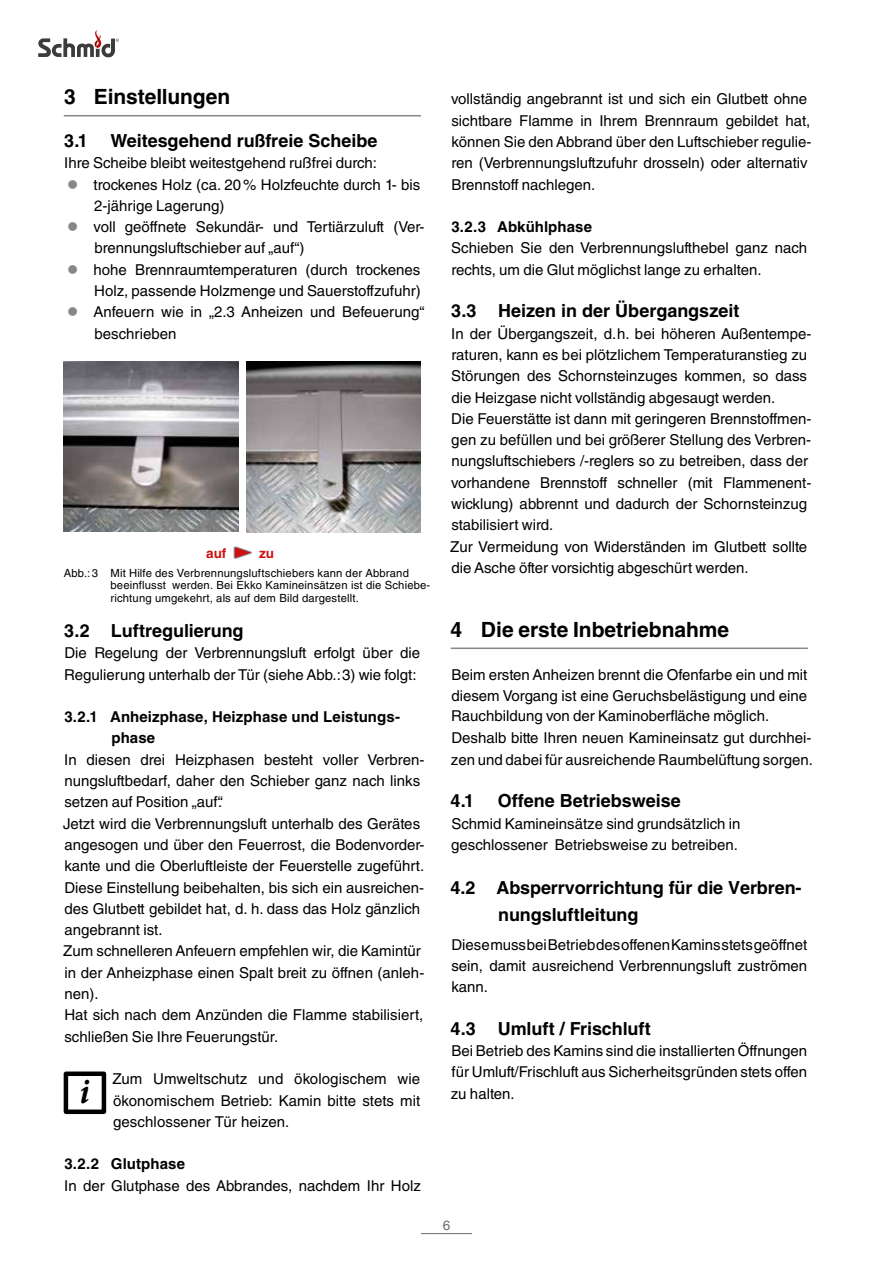
<style>
.page{position:relative;width:893px;height:1263px;background:#fff}
.page>*{position:absolute;margin:0;border:0;box-sizing:border-box;transform-origin:0 0}
.t1{font:italic 700 condensed 36px "Minion Pro";color:#000}
.t2{font:700 21px "Helvetica LT Std";letter-spacing:-.005em;color:#000}
.t3{font:700 18px/27.5px "Helvetica LT Std";letter-spacing:-.005em;color:#000}
.t4{font:15px/21.3px "Helvetica LT Std";color:#000}
.t5{font:700 15px/21.3px "Helvetica LT Std";letter-spacing:.005em;color:#000}
.t6{font:700 13.5px "Helvetica LT Std";color:#cd1013}
.t7{font:13.5px "Helvetica LT Std";color:#6e6e6e}
.t8{font:11.25px/12.5px "Helvetica LT Std";letter-spacing:.015em;color:#000}
.s1{color:#85878b}
</style>
<div class="page">
<hr style="left:421px;top:1233px;width:51px;height:1px;background:#6e6e6e">
<svg style="left:38px;top:30px;width:81px;height:27px"></svg>
<hr style="left:64px;top:115px;width:357px;height:1px;background:#85878b">
<img style="left:247px;top:362px;width:174px;height:170px">
<img style="left:64px;top:362px;width:174px;height:170px">
<svg style="left:234px;top:546px;width:18px;height:13px"></svg>
<div style="left:64px;top:1071px;width:42px;height:43px;border:4px solid #000"></div>
<hr style="left:451px;top:647px;width:357px;height:2px;background:#85878b">
<h2 class="t2" style="left:64px;top:84px;width:168px">3 Einstellungen</h2>
<p class="t3" style="left:64px;top:127px;width:315px">3.1 Weitesgehend rußfreie Scheibe</p>
<p class="t4" style="left:64px;top:152px;width:314px">Ihre Scheibe bleibt weitestgehend rußfrei durch:</p>
<p class="t4" style="left:94px;top:174px;width:328px;text-indent:-27px"><span class="s1">●</span> trockenes Holz (ca. 20% Holzfeuchte durch 1- bis<br>2-jährige Lagerung)</p>
<p class="t4" style="left:94px;top:216px;width:331px;text-indent:-27px"><span class="s1">●</span> voll geöffnete Sekundär- und Tertiärzuluft (Ver&shy;brennungsluftschieber auf „auf“)</p>
<p class="t4" style="left:67px;top:259px;width:355px;text-align:right"><span class="s1">●</span> hohe Brennraumtemperaturen (durch trockenes<br>Holz, passende Holzmenge und Sauerstoffzufuhr)</p>
<p class="t4" style="left:94px;top:301px;width:331px;text-indent:-27px"><span class="s1">●</span> Anfeuern wie in „2.3 Anheizen und Befeuerung“ beschrieben</p>
<p class="t6" style="left:206px;top:545px;width:22px">auf</p>
<p class="t6" style="left:259px;top:545px;width:16px">zu</p>
<p class="t8" style="left:111px;top:567px;width:321px;text-indent:-47px">Abb.:3 Mit Hilfe des Verbrennungsluftschiebers kann der Abbrand beeinflusst werden. Bei Ekko Kamineinsätzen ist die Schiebe&shy;richtung umgekehrt, als auf dem Bild dargestellt.</p>
<p class="t3" style="left:64px;top:617px;width:181px">3.2 Luftregulierung</p>
<p class="t4" style="left:64px;top:642px;width:357px">Die Regelung der Verbrennungsluft erfolgt über die<br>Regulierung unterhalb der Tür (siehe Abb.:3) wie folgt:</p>
<p class="t5" style="left:111px;top:706px;width:290px;text-indent:-47px">3.2.1 Anheizphase, Heizphase und Leistungs&shy;phase</p>
<p class="t4" style="left:63px;top:749px;width:363px">In diesen drei Heizphasen besteht voller Verbren&shy;nungsluftbedarf, daher den Schieber ganz nach links setzen auf Position „auf“.<br>Jetzt wird die Verbrennungsluft unterhalb des Gerätes angesogen und über den Feuerrost, die Bodenvorder&shy;kante und die Oberluftleiste der Feuerstelle zugeführt.<br>Diese Einstellung beibehalten, bis sich ein ausreichen&shy;des Glutbett gebildet hat, d. h. dass das Holz gänzlich angebrannt ist.<br>Zum schnelleren Anfeuern empfehlen wir, die Kamintür in der Anheizphase einen Spalt breit zu öffnen (anleh&shy;nen).<br>Hat sich nach dem Anzünden die Flamme stabilisiert, schließen Sie Ihre Feuerungstür.</p>
<h1 class="t1" style="left:79px;top:1066px;width:12px">i</h1>
<p class="t4" style="left:112px;top:1068px;width:309px;text-align:justify">Zum Umweltschutz und ökologischem wie ökonomischem Betrieb: Kamin bitte stets mit geschlossener Tür heizen.</p>
<p class="t5" style="left:64px;top:1153px;width:122px">3.2.2 Glutphase</p>
<p class="t4" style="left:64px;top:1175px;width:358px">In der Glutphase des Abbrandes, nachdem Ihr Holz</p>
<p class="t4" style="left:451px;top:88px;width:362px">vollständig angebrannt ist und sich ein Glutbett ohne sichtbare Flamme in Ihrem Brennraum gebildet hat, können Sie den Abbrand über den Luftschieber regulie&shy;ren (Verbrennungsluftzufuhr drosseln) oder alternativ Brennstoff nachlegen.</p>
<p class="t5" style="left:451px;top:216px;width:142px">3.2.3 Abkühlphase</p>
<p class="t4" style="left:451px;top:237px;width:357px">Schieben Sie den Verbrennungslufthebel ganz nach rechts, um die Glut möglichst lange zu erhalten.</p>
<p class="t3" style="left:451px;top:297px;width:290px">3.3 Heizen in der Übergangszeit</p>
<p class="t4" style="left:450px;top:323px;width:363px">In der Übergangszeit, d.h. bei höheren Außentempe&shy;raturen, kann es bei plötzlichem Temperaturanstieg zu Störungen des Schornsteinzuges kommen, so dass die Heizgase nicht vollständig abgesaugt werden.<br>Die Feuerstätte ist dann mit geringeren Brennstoffmen&shy;gen zu befüllen und bei größerer Stellung des Verbren&shy;nungsluftschiebers /-reglers so zu betreiben, dass der vorhandene Brennstoff schneller (mit Flammenent&shy;wicklung) abbrennt und dadurch der Schornsteinzug stabilisiert wird.<br>Zur Vermeidung von Widerständen im Glutbett sollte die Asche öfter vorsichtig abgeschürt werden.</p>
<h2 class="t2" style="left:451px;top:617px;width:280px">4 Die erste Inbetriebnahme</h2>
<p class="t4" style="left:451px;top:664px;width:358px;line-height:20.9px;text-align:justify">Beim ersten Anheizen brennt die Ofenfarbe ein und mit diesem Vorgang ist eine Geruchsbelästigung und eine Rauchbildung von der Kaminoberfläche möglich.</p>
<p class="t4" style="left:451px;top:727px;width:364px">Deshalb bitte Ihren neuen Kamineinsatz gut durchhei&shy;zen und dabei für ausreichende Raumbelüftung sorgen.</p>
<p class="t3" style="left:451px;top:787px;width:25px">4.1</p>
<p class="t3" style="left:498px;top:787px;width:185px">Offene Betriebsweise</p>
<p class="t4" style="left:451px;top:813px;width:291px">Schmid Kamineinsätze sind grundsätzlich in geschlossener Betriebsweise zu betreiben.</p>
<p class="t3" style="left:498px;top:873px;width:305px;text-indent:-48px">4.2 Absperrvorrichtung für die Verbren&shy;nungsluftleitung</p>
<p class="t4" style="left:451px;top:933px;width:358px;text-align:justify">Diese muss bei Betrieb des offenen Kamins stets geöffnet sein, damit ausreichend Verbrennungsluft zuströmen kann.</p>
<p class="t3" style="left:451px;top:1014px;width:202px">4.3 Umluft / Frischluft</p>
<p class="t4" style="left:451px;top:1040px;width:358px;text-align:justify">Bei Betrieb des Kamins sind die installierten Öffnungen für Umluft/Frischluft aus Sicherheitsgründen stets offen zu halten.</p>
<p class="t7" style="left:443px;top:1217px;width:9px">6</p>
</div>
